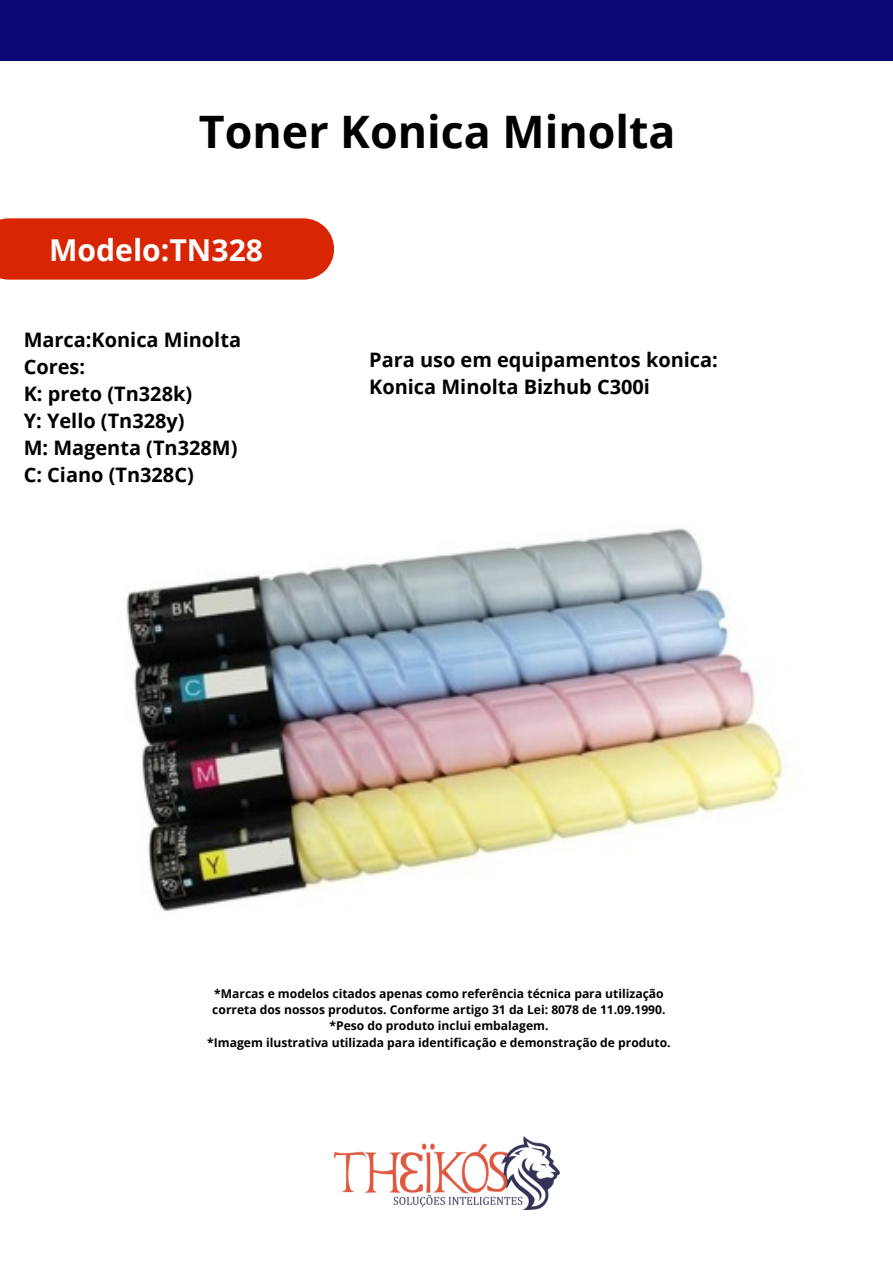
<style>
.page{position:relative;width:893px;height:1264px;background:#fff}
.page>*{position:absolute;margin:0;border:0;box-sizing:border-box;transform-origin:0 0}
.t1{font:700 44.7px "Open Sans";color:#000}
.t2{font:700 30.15px "Open Sans";color:#fff}
.t3{font:700 19.95px "Open Sans";color:#000}
.t4{font:700 12.15px/16.2px "Open Sans";color:#000}
</style>
<div class="page">
<div style="left:0;top:0;width:892px;height:61px;background:#0c0873"></div>
<div style="left:0;top:218px;width:334px;height:61px;background:#d82503"></div>
<img style="left:334px;top:1136px;width:225px;height:73px">
<img style="left:126px;top:528px;width:659px;height:384px">
<p class="t1" style="left:199px;top:100px;width:478px">Toner Konica Minolta</p>
<p class="t2" style="left:49px;top:228px;width:215px">Modelo:TN328</p>
<p class="t3" style="left:24px;top:326px;width:219px">Marca:Konica Minolta</p>
<p class="t3" style="left:24px;top:353px;width:63px">Cores:</p>
<p class="t3" style="left:24px;top:380px;width:170px">K: preto (Tn328k)</p>
<p class="t3" style="left:24px;top:407px;width:162px">Y: Yello (Tn328y)</p>
<p class="t3" style="left:24px;top:434px;width:215px">M: Magenta (Tn328M)</p>
<p class="t3" style="left:24px;top:461px;width:172px">C: Ciano (Tn328C)</p>
<p class="t3" style="left:369px;top:346px;width:350px">Para uso em equipamentos konica:</p>
<p class="t3" style="left:369px;top:373px;width:282px">Konica Minolta Bizhub C300i</p>
<p class="t4" style="left:212px;top:985px;width:454px">*Marcas e modelos citados apenas como referência técnica para utilização correta dos nossos produtos. Conforme artigo 31 da Lei: 8078 de 11.09.1990.</p>
<p class="t4" style="left:329px;top:1017px;width:220px">*Peso do produto inclui embalagem.</p>
<p class="t4" style="left:207px;top:1033px;width:465px">*Imagem ilustrativa utilizada para identificação e demonstração de produto.</p>
</div>
